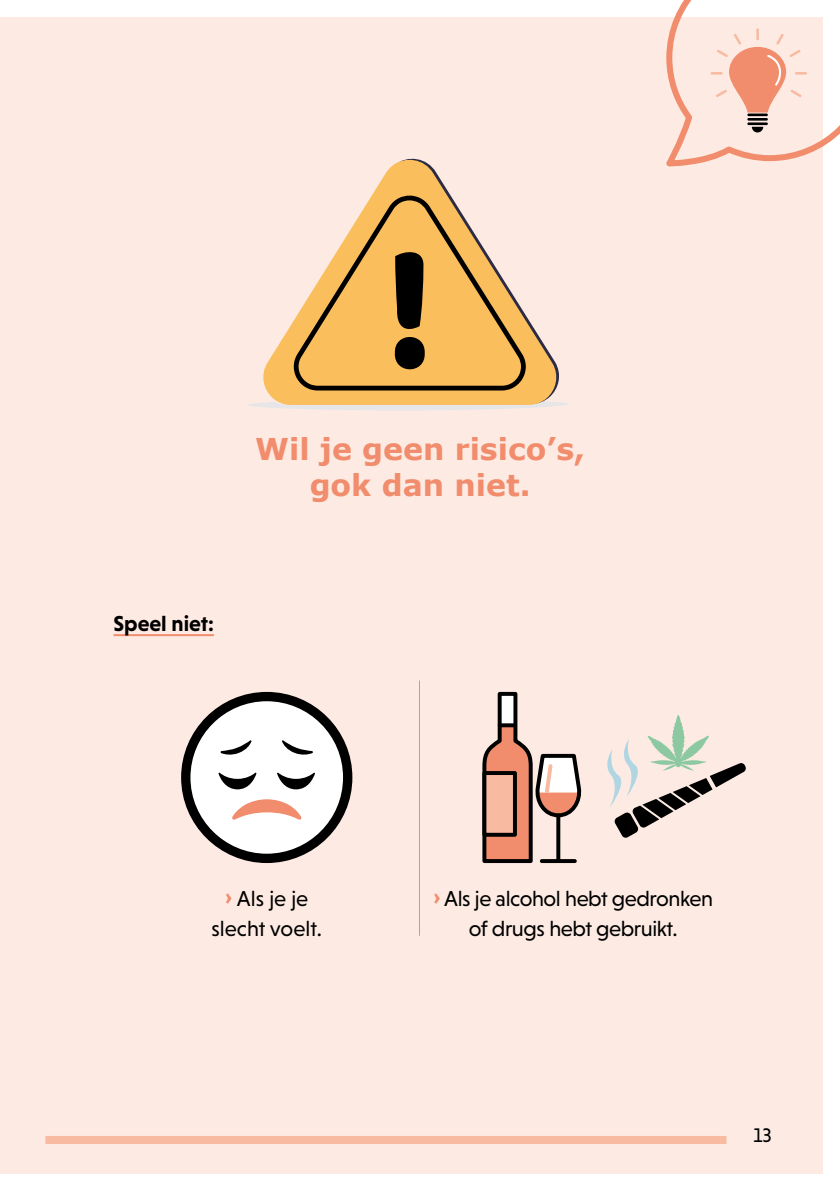
<style>
.page{position:relative;width:840px;height:1191px;background:#fff}
.page>*{position:absolute;margin:0;border:0;box-sizing:border-box;transform-origin:0 0}
.t1{font:700 30px/36px "Verdana";color:#f18d6d;text-align:center}
.t2{font:22px/30px "Niveau Grotesk";letter-spacing:-.02em;color:#000;text-align:center}
.t3{font:22px/30px "Niveau Grotesk";color:#000;text-align:center}
.t4{font:700 22px "Niveau Grotesk";color:#000}
.t5{font:20px "Niveau Grotesk";color:#000}
.s1{font-weight:900;color:#f18d6d}
</style>
<div class="page">
<div style="left:0;top:17px;width:822px;height:1157px;background:#fdebe3"></div>
<div style="left:45px;top:1136px;width:681px;height:8px;background:#f8baa1"></div>
<svg style="left:666px;top:0;width:173px;height:169px"></svg>
<hr style="left:113px;top:634px;width:101px;height:2px;background:#f18d6d">
<hr style="left:419px;top:680px;width:1px;height:255px;background:#f18d6d">
<svg style="left:181px;top:692px;width:171px;height:171px"></svg>
<svg style="left:607px;top:714px;width:139px;height:124px"></svg>
<svg style="left:248px;top:402px;width:320px;height:8px"></svg>
<svg style="left:259px;top:158px;width:300px;height:247px"></svg>
<svg style="left:293px;top:196px;width:232px;height:194px;fill:#fbbe5c"></svg>
<svg style="left:393px;top:248px;width:32px;height:127px;background:#54401e"></svg>
<svg style="left:482px;top:691px;width:98px;height:173px"></svg>
<svg style="left:541px;top:859px;width:33px;height:4px"></svg>
<svg style="left:556px;top:815px;width:4px;height:46px"></svg>
<h1 class="t1" style="left:255px;top:431px;width:331px">Wil je geen risico’s, gok dan niet.</h1>
<p class="t4" style="left:113px;top:611px;width:102px">Speel niet:</p>
<p class="t3" style="left:211px;top:883px;width:112px"><span class="s1">›</span> Als je je slecht voelt.</p>
<p class="t2" style="left:433px;top:883px;width:281px"><span class="s1">›</span> Als je alcohol hebt gedronken of drugs hebt gebruikt.</p>
<p class="t5" style="left:753px;top:1124px;width:20px">13</p>
</div>
